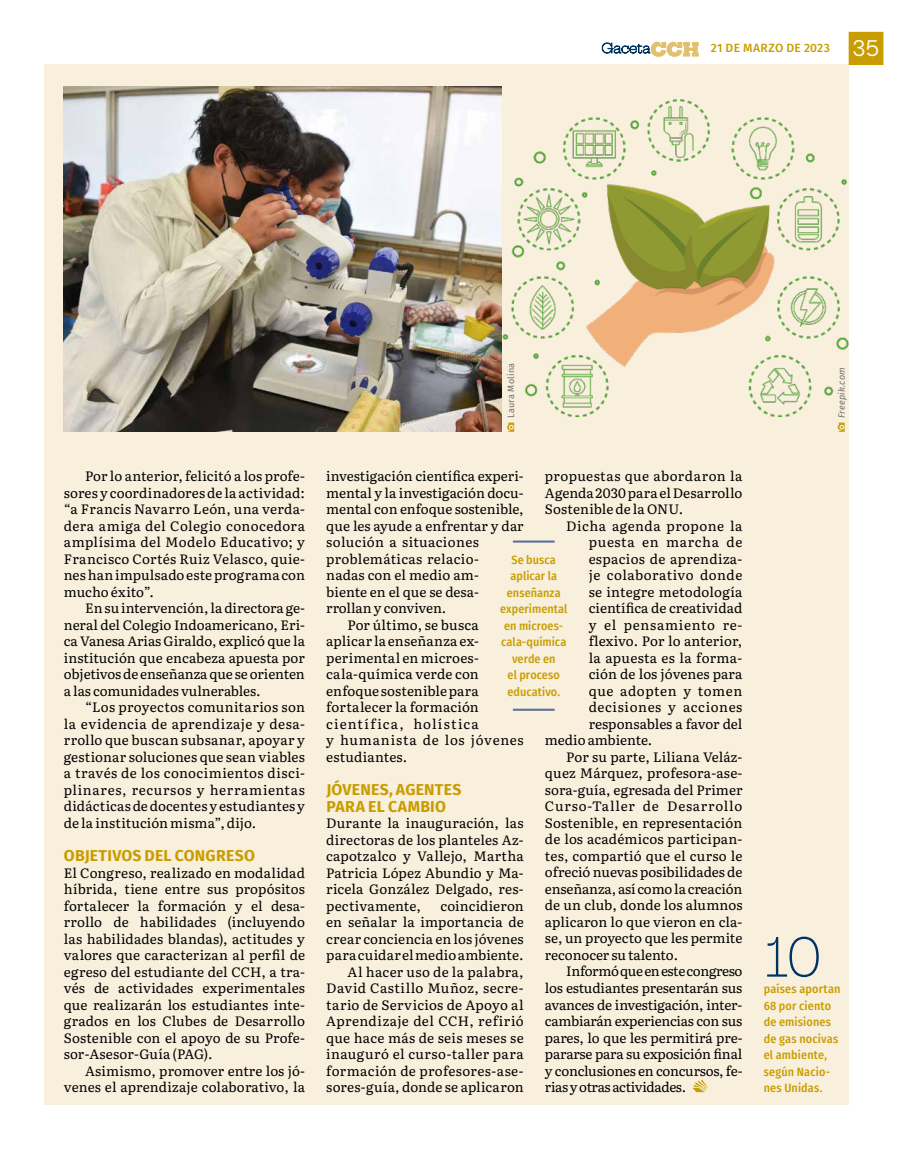
<style>
.page{position:relative;width:915px;height:1170px;background:#fff}
.page>*{position:absolute;margin:0;border:0;box-sizing:border-box;transform-origin:0 0}
.t1{font:300 52.5px "Hepta Slab";color:#003263}
.t2{font:700 15.75px/16.5px "Fira Sans";letter-spacing:.015em;color:#c99d00}
.t3{font:13.5px/16.5px "Literata 18 pt";letter-spacing:.01em;color:#000;text-align:justify}
.t4{font:13.5px "Literata 18 pt";letter-spacing:-.01em;color:#000}
.t5{font:13.5px "Literata 18 pt";letter-spacing:-.02em;color:#000}
.t6{font:13.5px "Literata 18 pt";letter-spacing:-.015em;color:#000}
.t7{font:13.5px "Literata 18 pt";letter-spacing:.055em;color:#000}
.t8{font:13.5px "Literata 18 pt";letter-spacing:.035em;color:#000}
.t9{font:13.5px "Literata 18 pt";letter-spacing:.045em;color:#000}
.t10{font:13.5px "Literata 18 pt";letter-spacing:-.03em;color:#000}
.t11{font:13.5px "Literata 18 pt";letter-spacing:-.025em;color:#000}
.t12{font:13.5px "Literata 18 pt";letter-spacing:.03em;color:#000}
.t13{font:13.5px "Literata 18 pt";letter-spacing:.095em;color:#000}
.t14{font:13.5px "Literata 18 pt";letter-spacing:.05em;color:#000}
.t15{font:13.5px "Literata 18 pt";letter-spacing:.04em;color:#000}
.t16{font:500 12px/16.5px "Fira Sans Condensed";letter-spacing:.015em;color:#c99d00}
.t17{font:500 12px "Fira Sans";letter-spacing:.025em;color:#c99d00}
.t18{font:9px "Fira Sans";letter-spacing:.025em;color:#706f6f}
.t19{font:italic 9px "Fira Sans";letter-spacing:.02em;color:#706f6f}
.s1{font-family:"Hepta Slab";font-weight:400;font-size:21px;color:#fff}
</style>
<div class="page">
<div style="left:45px;top:64px;width:803px;height:1040px;background:#f8efdc"></div>
<img style="left:64px;top:86px;width:437px;height:346px">
<img style="left:501px;top:99px;width:347px;height:317px">
<svg style="left:507px;top:422px;width:7px;height:10px"></svg>
<svg style="left:837px;top:422px;width:7px;height:10px"></svg>
<svg style="left:692px;top:1079px;width:15px;height:13px"></svg>
<hr style="left:512px;top:540px;width:42px;height:2px;background:#5a709c">
<hr style="left:512px;top:708px;width:42px;height:2px;background:#5a709c">
<svg style="left:601px;top:41px;width:97px;height:16px"></svg>
<div style="left:848px;top:32px;width:35px;height:33px;background:#c99d00"></div>
<p class="t17" style="left:710px;top:39px;width:170px">21 DE MARZO DE 2023 <span class="s1">35</span></p>
<p class="t18" style="left:504px;top:418px;width:57px;rotate:-90deg">Laura Molina</p>
<p class="t19" style="left:834px;top:418px;width:52px;rotate:-90deg">Freepik.com</p>
<p class="t3" style="left:64px;top:467px;width:242px;text-indent:21px">Por lo anterior, felicitó a los profe&shy;sores y coordinadores de la actividad: “a Francis Navarro León, una verda&shy;dera amiga del Colegio conocedora amplísima del Modelo Educativo; y Francisco Cortés Ruiz Velasco, quie&shy;nes han impulsado este programa con mucho éxito”.</p>
<p class="t3" style="left:64px;top:599px;width:242px;text-indent:21px">En su intervención, la directora ge&shy;neral del Colegio Indoamericano, Eri&shy;ca Vanesa Arias Giraldo, explicó que la institución que encabeza apuesta por objetivos de enseñanza que se orienten a las comunidades vulnerables.</p>
<p class="t3" style="left:64px;top:698px;width:242px;text-indent:21px">“Los proyectos comunitarios son la evidencia de aprendizaje y desa&shy;rrollo que buscan subsanar, apoyar y gestionar soluciones que sean viables a través de los conocimientos disci&shy;plinares, recursos y herramientas didácticas de docentes y estudiantes y de la institución misma”, dijo.</p>
<p class="t2" style="left:64px;top:846px;width:192px">OBJETIVOS DEL CONGRESO</p>
<p class="t3" style="left:64px;top:863px;width:242px">El Congreso, realizado en modalidad híbrida, tiene entre sus propósitos fortalecer la formación y el desa&shy;rrollo de habilidades (incluyendo las habilidades blandas), actitudes y valores que caracterizan al perfil de egreso del estudiante del CCH, a tra&shy;vés de actividades experimentales que realizarán los estudiantes inte&shy;grados en los Clubes de Desarrollo Sostenible con el apoyo de su Profe&shy;sor-Asesor-Guía (PAG).</p>
<p class="t3" style="left:64px;top:1061px;width:242px;text-align:right">Asimismo, promover entre los jó&shy;venes el aprendizaje colaborativo, la</p>
<p class="t3" style="left:326px;top:467px;width:199px">investigación científica experi-</p>
<p class="t3" style="left:326px;top:483px;width:199px">mental y la investigación docu-</p>
<p class="t4" style="left:326px;top:499px;width:199px">mental con enfoque sostenible,</p>
<p class="t3" style="left:326px;top:516px;width:199px">que les ayude a enfrentar y dar</p>
<p class="t12" style="left:326px;top:532px;width:154px">solución a situaciones</p>
<p class="t3" style="left:326px;top:549px;width:154px">problemáticas relacio-</p>
<p class="t3" style="left:326px;top:566px;width:154px">nadas con el medio am-</p>
<p class="t3" style="left:326px;top:582px;width:154px">biente en el que se desa-</p>
<p class="t4" style="left:326px;top:598px;width:122px">rrollan y conviven.</p>
<p class="t3" style="left:347px;top:615px;width:133px">Por último, se busca</p>
<p class="t3" style="left:326px;top:632px;width:154px">aplicar la enseñanza ex-</p>
<p class="t3" style="left:326px;top:648px;width:154px">perimental en microes-</p>
<p class="t3" style="left:326px;top:665px;width:154px">cala-química verde con</p>
<p class="t3" style="left:326px;top:681px;width:154px">enfoque sostenible para</p>
<p class="t3" style="left:326px;top:698px;width:154px">fortalecer la formación</p>
<p class="t13" style="left:326px;top:713px;width:154px">científica, holística</p>
<p class="t7" style="left:326px;top:730px;width:199px">y humanista de los jóvenes</p>
<p class="t3" style="left:326px;top:747px;width:82px">estudiantes.</p>
<p class="t2" style="left:326px;top:780px;width:136px">JÓVENES, AGENTES<br>PARA EL CAMBIO</p>
<p class="t3" style="left:326px;top:813px;width:199px">Durante la inauguración, las directoras de los planteles Az&shy;capotzalco y Vallejo, Martha Patricia López Abundio y Ma&shy;ricela González Delgado, res&shy;pectivamente,</p>
<p class="t3" style="left:544px;top:467px;width:199px">propuestas que abordaron la Agenda 2030 para el Desarrollo Sostenible de la ONU.</p>
<p class="t8" style="left:566px;top:515px;width:177px">Dicha agenda propone la</p>
<p class="t9" style="left:588px;top:532px;width:155px">puesta en marcha de</p>
<p class="t3" style="left:588px;top:549px;width:155px">espacios de aprendiza-</p>
<p class="t8" style="left:588px;top:565px;width:155px">je colaborativo donde</p>
<p class="t3" style="left:588px;top:582px;width:155px">se integre metodología</p>
<p class="t3" style="left:588px;top:599px;width:155px">científica de creatividad</p>
<p class="t14" style="left:588px;top:614px;width:155px">y el pensamiento re-</p>
<p class="t3" style="left:588px;top:632px;width:155px">flexivo. Por lo anterior,</p>
<p class="t3" style="left:588px;top:648px;width:155px">la apuesta es la forma-</p>
<p class="t3" style="left:588px;top:665px;width:155px">ción de los jóvenes para</p>
<p class="t15" style="left:588px;top:680px;width:155px">que adopten y tomen</p>
<p class="t9" style="left:588px;top:697px;width:155px">decisiones y acciones</p>
<p class="t3" style="left:588px;top:714px;width:155px">responsables a favor del</p>
<p class="t3" style="left:544px;top:731px;width:109px">medio ambiente.</p>
<p class="t3" style="left:566px;top:747px;width:177px">Por su parte, Liliana Veláz-</p>
<p class="t3" style="left:544px;top:764px;width:199px">quez Márquez, profesora-ase-</p>
<p class="t3" style="left:544px;top:780px;width:199px">sora-guía, egresada del Primer</p>
<p class="t7" style="left:544px;top:796px;width:199px">Curso-Taller de Desarrollo</p>
<p class="t3" style="left:544px;top:813px;width:199px">Sostenible, en representación</p>
<p class="t3" style="left:544px;top:830px;width:199px">de los académicos participan-</p>
<p class="t3" style="left:544px;top:846px;width:199px">tes, compartió que el curso le</p>
<p class="t3" style="left:544px;top:863px;width:199px">ofreció nuevas posibilidades de</p>
<p class="t4" style="left:544px;top:878px;width:199px">enseñanza, así como la creación</p>
<p class="t3" style="left:544px;top:896px;width:199px">de un club, donde los alumnos</p>
<p class="t3" style="left:544px;top:912px;width:199px">aplicaron lo que vieron en cla-</p>
<p class="t3" style="left:544px;top:929px;width:199px">se, un proyecto que les permite</p>
<p class="t3" style="left:544px;top:945px;width:135px">reconocer su talento.</p>
<p class="t10" style="left:566px;top:961px;width:177px">Informó que en este congreso</p>
<p class="t6" style="left:544px;top:977px;width:199px">los estudiantes presentarán sus</p>
<p class="t5" style="left:544px;top:994px;width:199px">avances de investigación, inter-</p>
<p class="t6" style="left:544px;top:1010px;width:199px">cambiarán experiencias con sus</p>
<p class="t4" style="left:544px;top:1027px;width:199px">pares, lo que les permitirá pre-</p>
<p class="t4" style="left:544px;top:1043px;width:199px">pararse para su exposición final</p>
<p class="t5" style="left:544px;top:1060px;width:199px">y conclusiones en concursos, fe-</p>
<p class="t11" style="left:544px;top:1076px;width:143px">rias y otras actividades.</p>
<p class="t16" style="left:500px;top:551px;width:69px;text-align:center">Se busca aplicar la enseñanza experimental en microes&shy;cala-química verde en<br>el proceso educativo.</p>
<p class="t3" style="left:326px;top:896px;width:199px;text-align:right">coincidieron<br>en señalar la importancia de crear conciencia en los jóvenes para cuidar el medio ambiente.<br>Al hacer uso de la palabra,<br>David Castillo Muñoz, secre&shy;tario de Servicios de Apoyo al<br>Aprendizaje del CCH, refirió que hace más de seis meses se inauguró el curso-taller para formación de profesores-ase&shy;sores-guía, donde se aplicaron</p>
<h1 class="t1" style="left:763px;top:912px;width:60px">10</h1>
<p class="t16" style="left:763px;top:980px;width:78px">países aportan<br>68 por ciento de emisiones de gas nocivas el ambiente, según Nacio&shy;nes Unidas.</p>
</div>
